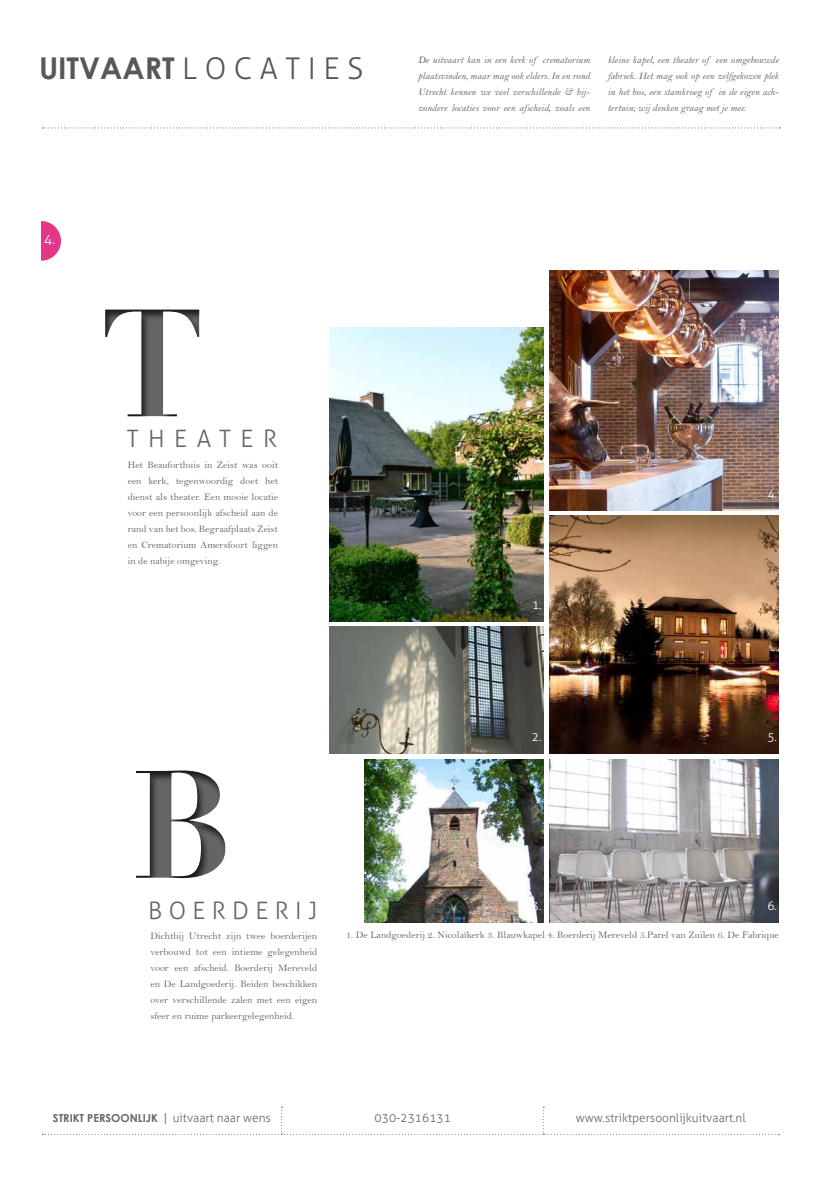
<style>
.page{position:relative;width:820px;height:1177px;background:#fff}
.page>*{position:absolute;margin:0;border:0;box-sizing:border-box;transform-origin:0 0}
.t1{font:700 150px "Didot";color:#646567}
.t2{font:700 30px "Century Gothic";color:#58585a}
.t3{font:300 24px "Aller";letter-spacing:.395em;color:#646567}
.t4{font:300 14px "Aller";color:#fff}
.t5{font:300 12px "Aller";color:#646567}
.t6{font:300 12px "Aller";color:#fff}
.t7{font:700 11px "Century Gothic";color:#646567}
.t8{font:10px/16px "Bell";letter-spacing:.005em;color:#646567;text-align:justify}
.t9{font:10px/16px "Bell MT Italic";letter-spacing:.005em;color:#646567;text-align:justify}
.s1{font-family:"Aller";font-weight:300}
.s2{font-weight:400;font-size:12px}
.s3{font-family:"Aller";font-weight:300;font-size:12px}
</style>
<div class="page">
<img style="left:549px;top:759px;width:229px;height:163px">
<img style="left:549px;top:271px;width:229px;height:239px">
<img style="left:329px;top:626px;width:214px;height:127px">
<img style="left:330px;top:327px;width:213px;height:294px">
<img style="left:446px;top:759px;width:97px;height:163px">
<div style="left:13px;top:729px;width:433px;height:193px;background:#000;opacity:.75"></div>
<img style="left:549px;top:515px;width:229px;height:238px">
<div style="left:21px;top:221px;width:40px;height:40px;background:#e53688;border-radius:50%"></div>
<div style="left:11px;top:215px;width:30px;height:51px;background:#fff"></div>
<svg style="left:42px;top:127px;width:737px;height:1px"></svg>
<h2 class="t2" style="left:39px;top:49px;width:326px">UITVAART <span class="s1">L O C A T I E S</span></h2>
<p class="t9" style="left:607px;top:52px;width:173px">kleine kapel, een theater of een omgebouwde fabriek. Het mag ook op een zelfgekozen plek in het bos, een stamkroeg of in de eigen ach&shy;tertuin; wij denken graag met je mee.</p>
<p class="t9" style="left:418px;top:52px;width:173px">De uitvaart kan in een kerk of crematorium plaatsvinden, maar mag ook elders. In en rond Utrecht kennen we veel verschillende &amp; bij&shy;zondere locaties voor een afscheid, zoals een</p>
<h3 class="t4" style="left:44px;top:231px;width:13px">4.</h3>
<h1 class="t1" style="left:99px;top:269px;width:107px">T</h1>
<h3 class="t3" style="left:127px;top:424px;width:152px">THEATER</h3>
<p class="t8" style="left:128px;top:457px;width:152px">Het Beauforthuis in Zeist was ooit een kerk, tegenwoordig doet het dienst als theater. Een mooie locatie voor een persoonlijk afscheid aan de rand van het bos. Begraafplaats Zeist en Crematorium Amersfoort liggen in de nabije omgeving.</p>
<p class="t6" style="left:532px;top:597px;width:11px">1.</p>
<p class="t6" style="left:767px;top:486px;width:11px">4.</p>
<h1 class="t1" style="left:131px;top:730px;width:104px">B</h1>
<h3 class="t3" style="left:148px;top:896px;width:170px">B O E R D E R I J</h3>
<p class="t8" style="left:150px;top:927px;width:168px">Dichtbij Utrecht zijn twee boerderijen verbouwd tot een intieme gelegenheid voor een afscheid. Boerderij Mereveld en De Landgoederij. Beiden beschikken over verschillende zalen met een eigen sfeer en ruime parkeergelegenheid.</p>
<p class="t6" style="left:531px;top:729px;width:11px">2.</p>
<p class="t6" style="left:531px;top:898px;width:11px">3.</p>
<p class="t6" style="left:767px;top:729px;width:11px">5.</p>
<p class="t6" style="left:767px;top:898px;width:11px">6.</p>
<p class="t8" style="left:346px;top:926px;width:434px">1. De Landgoederij 2. Nicolaïkerk 3. Blauwkapel 4. Boerderij Mereveld 5.Parel van Zuilen 6. De Fabrique</p>
<p class="t7" style="left:53px;top:1110px;width:219px">STRIKT PERSOONLIJK <span class="s2">|</span> <span class="s3">uitvaart naar wens</span></p>
<p class="t5" style="left:374px;top:1109px;width:78px">030-2316131</p>
<p class="t5" style="left:575px;top:1109px;width:171px">www.striktpersoonlijkuitvaart.nl</p>
</div>
